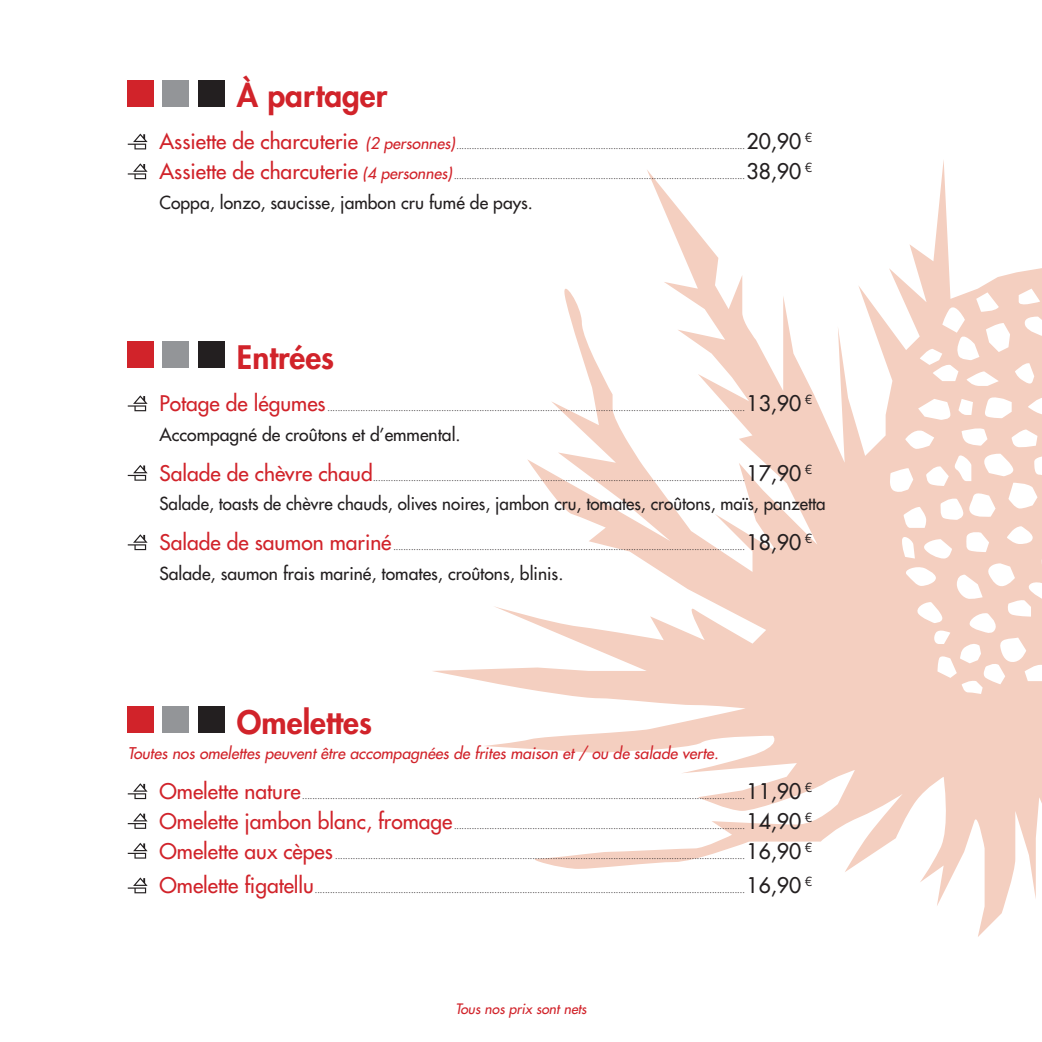
<style>
.page{position:relative;width:1042px;height:1042px;background:#fff}
.page>*{position:absolute;margin:0;border:0;box-sizing:border-box;transform-origin:0 0}
.t1{font:800 31.5px "Futura Std";color:#d1232a}
.t2{font:500 21px "Futura Std";color:#d1232a}
.t3{font:500 21px "Futura Std";color:#231f20}
.t4{font:500 17.5px "Futura Std";color:#231f20}
.t5{font:italic 500 15.75px "Futura Std";color:#d1232a}
.t6{font:italic 500 14px "Futura Std";color:#d1232a}
.t7{font:500 8.75px "Futura Std";color:#231f20}
.s1{font-size:21px;color:#d1232a}
.s2{font-style:italic;font-size:15.75px;color:#d1232a}
</style>
<div class="page">
<svg style="left:433px;top:160px;width:609px;height:777px"></svg>
<div style="left:128px;top:342px;width:26px;height:26px;background:#d1232a"></div>
<div style="left:163px;top:342px;width:26px;height:26px;background:#939598"></div>
<div style="left:198px;top:342px;width:26px;height:26px;background:#231f20"></div>
<svg style="left:128px;top:395px;width:20px;height:16px"></svg>
<svg style="left:128px;top:465px;width:20px;height:16px"></svg>
<svg style="left:128px;top:534px;width:20px;height:16px"></svg>
<div style="left:128px;top:707px;width:26px;height:26px;background:#d1232a"></div>
<div style="left:163px;top:707px;width:26px;height:26px;background:#939598"></div>
<div style="left:198px;top:707px;width:26px;height:26px;background:#231f20"></div>
<svg style="left:128px;top:783px;width:20px;height:16px"></svg>
<svg style="left:128px;top:813px;width:20px;height:16px"></svg>
<svg style="left:128px;top:843px;width:20px;height:15px"></svg>
<svg style="left:128px;top:877px;width:20px;height:16px"></svg>
<div style="left:128px;top:80px;width:26px;height:26px;background:#d1232a"></div>
<div style="left:163px;top:80px;width:26px;height:26px;background:#939598"></div>
<div style="left:198px;top:80px;width:26px;height:26px;background:#231f20"></div>
<svg style="left:128px;top:134px;width:20px;height:15px"></svg>
<svg style="left:128px;top:163px;width:20px;height:16px"></svg>
<h1 class="t1" style="left:237px;top:76px;width:152px">À partager</h1>
<p class="t7" style="left:159px;top:141px;width:587px"><span class="s1">Assiette de charcuterie</span> <span class="s2">(2 personnes)</span> ..................................................................................................................</p>
<h2 class="t3" style="left:746px;top:129px;width:67px">20,90 <sup>€</sup></h2>
<p class="t7" style="left:159px;top:170px;width:587px"><span class="s1">Assiette de charcuterie</span> <span class="s2">(4 personnes)</span> ...................................................................................................................</p>
<h2 class="t3" style="left:746px;top:158px;width:67px">38,90 <sup>€</sup></h2>
<h3 class="t4" style="left:159px;top:192px;width:375px">Coppa, lonzo, saucisse, jambon cru fumé de pays.</h3>
<h1 class="t1" style="left:237px;top:337px;width:99px">Entrées</h1>
<h2 class="t2" style="left:159px;top:390px;width:168px">Potage de légumes</h2>
<h2 class="t3" style="left:746px;top:390px;width:67px">13,90 <sup>€</sup></h2>
<p class="t7" style="left:327px;top:402px;width:419px">.....................................................................................................................................................................</p>
<h3 class="t4" style="left:159px;top:424px;width:303px">Accompagné de croûtons et d’emmental.</h3>
<h2 class="t2" style="left:159px;top:460px;width:215px">Salade de chèvre chaud</h2>
<p class="t7" style="left:373px;top:472px;width:373px">...................................................................................................................................................</p>
<h2 class="t3" style="left:746px;top:460px;width:67px">17,90 <sup>€</sup></h2>
<h3 class="t4" style="left:159px;top:493px;width:668px">Salade, toasts de chèvre chauds, olives noires, jambon cru, tomates, croûtons, maïs, panzetta</h3>
<h2 class="t2" style="left:159px;top:529px;width:233px">Salade de saumon mariné</h2>
<p class="t7" style="left:393px;top:541px;width:353px">...........................................................................................................................................</p>
<h2 class="t3" style="left:746px;top:529px;width:67px">18,90 <sup>€</sup></h2>
<h3 class="t4" style="left:159px;top:562px;width:405px">Salade, saumon frais mariné, tomates, croûtons, blinis.</h3>
<h1 class="t1" style="left:237px;top:702px;width:136px">Omelettes</h1>
<h3 class="t5" style="left:128px;top:744px;width:592px">Toutes nos omelettes peuvent être accompagnées de frites maison et / ou de salade verte.</h3>
<h2 class="t2" style="left:159px;top:778px;width:143px">Omelette nature</h2>
<p class="t7" style="left:302px;top:790px;width:444px">...............................................................................................................................................................................</p>
<h2 class="t3" style="left:746px;top:778px;width:67px">11,90 <sup>€</sup></h2>
<h2 class="t2" style="left:159px;top:808px;width:294px">Omelette jambon blanc, fromage</h2>
<h2 class="t3" style="left:746px;top:808px;width:67px">14,90 <sup>€</sup></h2>
<p class="t7" style="left:454px;top:820px;width:292px">...................................................................................................................</p>
<h2 class="t2" style="left:159px;top:838px;width:175px">Omelette aux cèpes</h2>
<h2 class="t3" style="left:746px;top:838px;width:67px">16,90 <sup>€</sup></h2>
<p class="t7" style="left:335px;top:850px;width:411px">..................................................................................................................................................................</p>
<h2 class="t2" style="left:159px;top:872px;width:156px">Omelette figatellu</h2>
<h2 class="t3" style="left:746px;top:872px;width:67px">16,90 <sup>€</sup></h2>
<p class="t7" style="left:315px;top:884px;width:431px">..........................................................................................................................................................................</p>
<h3 class="t6" style="left:455px;top:1000px;width:133px">Tous nos prix sont nets</h3>
</div>
